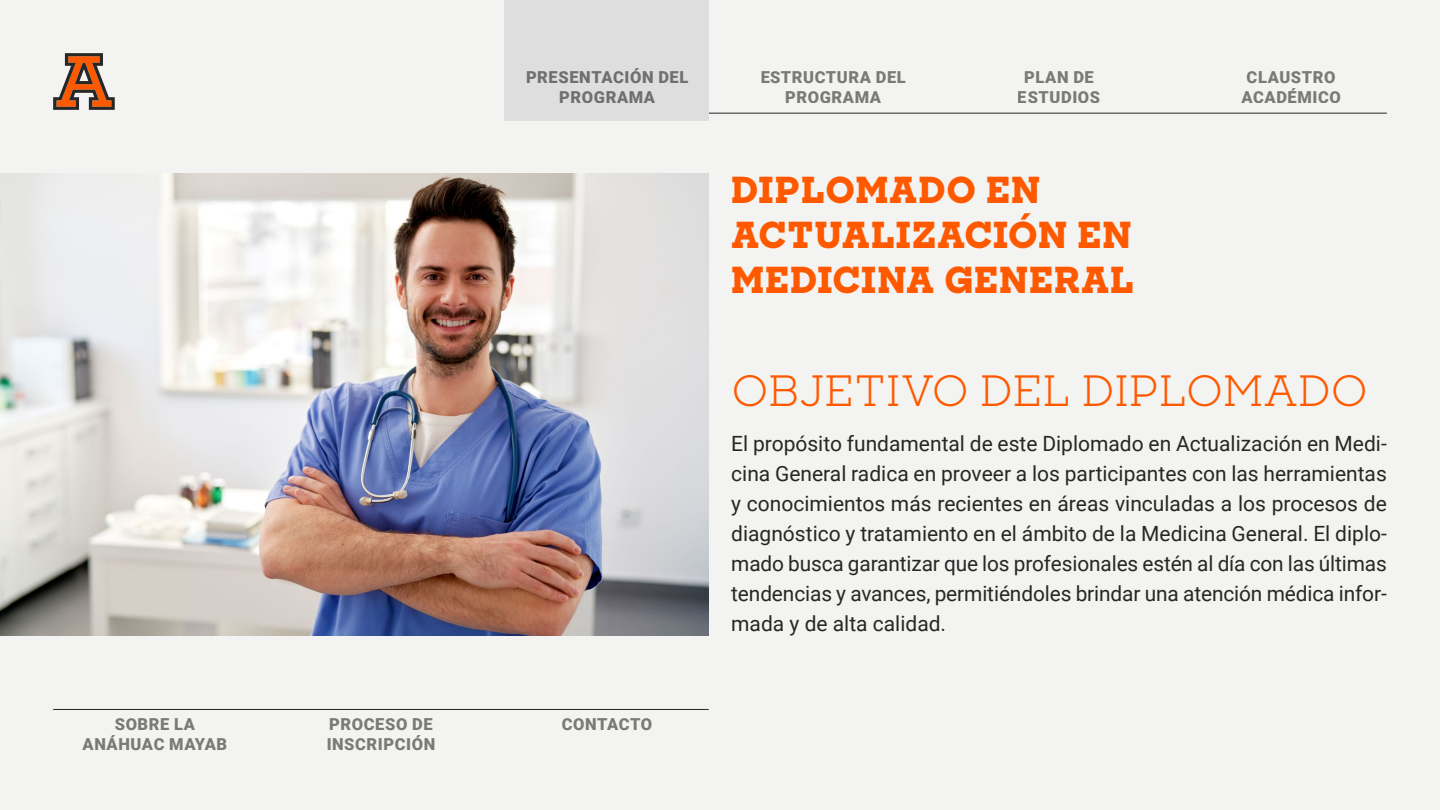
<style>
.page{position:relative;width:1440px;height:810px;background:#f3f3f1}
.page>*{position:absolute;margin:0;border:0;box-sizing:border-box;transform-origin:0 0}
.t1{font:42px "Sharp Slab";letter-spacing:-.01em;color:#ff5900}
.t2{font:800 36px/45px "Sharp Slab";letter-spacing:.025em;color:#ff5900}
.t3{font:21px/30px "Roboto";letter-spacing:-.005em;color:#292626;text-align:justify}
.t4{font:900 16.5px/19.8px "Roboto";letter-spacing:.035em;color:#000;text-align:center}
</style>
<div class="page">
<hr style="left:506px;top:113px;width:881px;height:1px;background:#292626">
<hr style="left:53px;top:709px;width:656px;height:1px;background:#292626">
<img style="left:0;top:173px;width:709px;height:463px">
<div style="left:504px;top:0;width:205px;height:121px;background:#dfdede"></div>
<svg style="left:53px;top:53px;width:62px;height:57px"></svg>
<p class="t4" style="left:83px;top:714px;width:146px">SOBRE LA<br>ANÁHUAC MAYAB</p>
<p class="t4" style="left:327px;top:714px;width:110px;text-align:left">PROCESO DE<br>INSCRIPCIÓN</p>
<p class="t4" style="left:526px;top:66px;width:164px">PRESENTACIÓN DEL<br>PROGRAMA</p>
<p class="t4" style="left:562px;top:714px;width:92px">CONTACTO</p>
<p class="t4" style="left:760px;top:66px;width:147px">ESTRUCTURA DEL<br>PROGRAMA</p>
<p class="t4" style="left:1018px;top:66px;width:84px">PLAN DE<br>ESTUDIOS</p>
<h2 class="t2" style="left:731px;top:167px;width:404px">DIPLOMADO EN<br>ACTUALIZACIÓN EN<br>MEDICINA GENERAL</h2>
<p class="t4" style="left:1241px;top:66px;width:101px">CLAUSTRO<br>ACADÉMICO</p>
<h1 class="t1" style="left:731px;top:361px;width:639px">OBJETIVO DEL DIPLOMADO</h1>
<p class="t3" style="left:731px;top:427px;width:657px">El propósito fundamental de este Diplomado en Actualización en Medi&shy;cina General radica en proveer a los participantes con las herramientas y conocimientos más recientes en áreas vinculadas a los procesos de diagnóstico y tratamiento en el ámbito de la Medicina General. El diplo&shy;mado busca garantizar que los profesionales estén al día con las últimas tendencias y avances, permitiéndoles brindar una atención médica infor&shy;mada y de alta calidad.</p>
</div>
